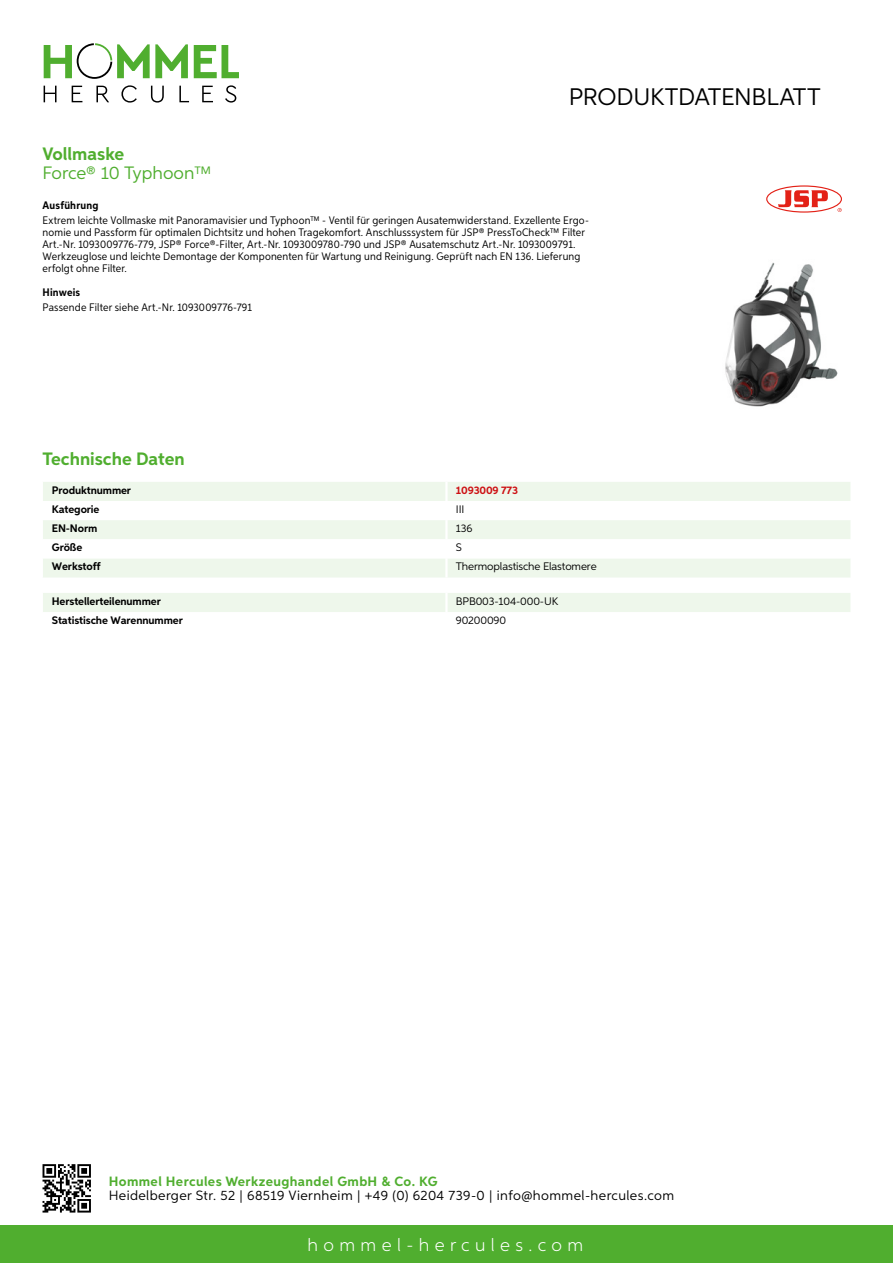
<style>
.page{position:relative;width:893px;height:1263px;background:#fff}
.page>*{position:absolute;margin:0;border:0;box-sizing:border-box;transform-origin:0 0}
.t1{font:24px "Aspira";letter-spacing:-.01em;color:#000}
.t2{font:700 18px "Aspira";color:#50ae2f}
.t3{font:300 18px "Aspira";letter-spacing:.3em;color:#fff}
.t4{font:18px "Aspira";color:#50ae2f}
.t5{font:13.5px "Aspira";letter-spacing:.03em;color:#000}
.t6{font:700 13.5px "Aspira";letter-spacing:.03em;color:#50ae2f}
.t7{font:10.95px/12px "Aspira Nar";letter-spacing:.015em;color:#000}
.t8{font:700 10.95px "Aspira";letter-spacing:-.01em;color:#000}
.t9{font:10.95px "Aspira";letter-spacing:-.01em;color:#000}
.t10{font:700 10.95px "Aspira Nar";letter-spacing:.02em;color:#000}
.t11{font:700 10.95px "Aspira";letter-spacing:-.01em;color:#cd1013}
</style>
<div class="page">
<div style="left:0;top:1226px;width:893px;height:37px;background:#50ae2f"></div>
<svg style="left:43px;top:1164px;width:48px;height:48px"></svg>
<svg style="left:194px;top:45px;width:45px;height:33px"></svg>
<svg style="left:44px;top:43px;width:144px;height:36px"></svg>
<svg style="left:44px;top:86px;width:13px;height:16px"></svg>
<svg style="left:72px;top:86px;width:10px;height:16px"></svg>
<svg style="left:96px;top:86px;width:13px;height:16px"></svg>
<svg style="left:121px;top:85px;width:16px;height:18px"></svg>
<svg style="left:151px;top:86px;width:13px;height:17px"></svg>
<svg style="left:179px;top:86px;width:10px;height:16px"></svg>
<svg style="left:202px;top:86px;width:11px;height:16px"></svg>
<svg style="left:225px;top:85px;width:11px;height:18px"></svg>
<div style="left:43px;top:482px;width:807px;height:95px;background:#eef7eb"></div>
<svg style="left:43px;top:501px;width:807px;height:57px"></svg>
<hr style="left:445px;top:482px;width:3px;height:19px;background:#fff">
<hr style="left:445px;top:501px;width:3px;height:19px;background:#fff">
<hr style="left:445px;top:520px;width:3px;height:19px;background:#fff">
<hr style="left:445px;top:539px;width:3px;height:19px;background:#fff">
<hr style="left:445px;top:558px;width:3px;height:19px;background:#fff">
<div style="left:43px;top:593px;width:807px;height:19px;background:#eef7eb"></div>
<img style="left:725px;top:262px;width:113px;height:145px">
<svg style="left:766px;top:185px;width:76px;height:28px"></svg>
<h1 class="t1" style="left:569px;top:82px;width:253px">Produktdatenblatt</h1>
<h2 class="t2" style="left:43px;top:142px;width:83px">Vollmaske</h2>
<h2 class="t4" style="left:43px;top:162px;width:170px">Force® 10 Typhoon™</h2>
<p class="t10" style="left:43px;top:199px;width:58px">Ausführung</p>
<p class="t7" style="left:43px;top:214px;width:548px">Extrem leichte Vollmaske mit Panoramavisier und Typhoon™ - Ventil für geringen Ausatemwiderstand. Exzellente Ergo&shy;nomie und Passform für optimalen Dichtsitz und hohen Tragekomfort. Anschlusssystem für JSP® PressToCheck™ Filter Art.-Nr. 1093009776-779, JSP® Force®-Filter, Art.-Nr. 1093009780-790 und JSP® Ausatemschutz Art.-Nr. 1093009791.<br>Werkzeuglose und leichte Demontage der Komponenten für Wartung und Reinigung. Geprüft nach EN 136. Lieferung erfolgt ohne Filter.</p>
<p class="t10" style="left:43px;top:285px;width:39px">Hinweis</p>
<p class="t7" style="left:43px;top:301px;width:211px">Passende Filter siehe Art.-Nr. 1093009776-791</p>
<h2 class="t2" style="left:43px;top:448px;width:144px">Technische Daten</h2>
<p class="t8" style="left:52px;top:483px;width:81px">Produktnummer</p>
<p class="t11" style="left:456px;top:483px;width:64px">1093009 773</p>
<p class="t8" style="left:52px;top:502px;width:49px">Kategorie</p>
<p class="t9" style="left:456px;top:502px;width:10px">III</p>
<p class="t8" style="left:52px;top:521px;width:47px">EN-Norm</p>
<p class="t9" style="left:456px;top:522px;width:18px">136</p>
<p class="t8" style="left:52px;top:541px;width:32px">Größe</p>
<p class="t9" style="left:456px;top:541px;width:8px">S</p>
<p class="t8" style="left:52px;top:560px;width:50px">Werkstoff</p>
<p class="t9" style="left:456px;top:560px;width:142px">Thermoplastische Elastomere</p>
<p class="t8" style="left:52px;top:594px;width:111px">Herstellerteilenummer</p>
<p class="t9" style="left:456px;top:594px;width:96px">BPB003-104-000-UK</p>
<p class="t8" style="left:52px;top:613px;width:132px">Statistische Warennummer</p>
<p class="t9" style="left:456px;top:613px;width:52px">90200090</p>
<p class="t6" style="left:109px;top:1172px;width:330px">Hommel Hercules Werkzeughandel GmbH &amp; Co. KG</p>
<p class="t5" style="left:109px;top:1187px;width:567px">Heidelberger Str. 52 | 68519 Viernheim | +49 (0) 6204 739-0 | info@hommel-hercules.com</p>
<h2 class="t3" style="left:307px;top:1234px;width:277px">hommel-hercules.com</h2>
</div>
